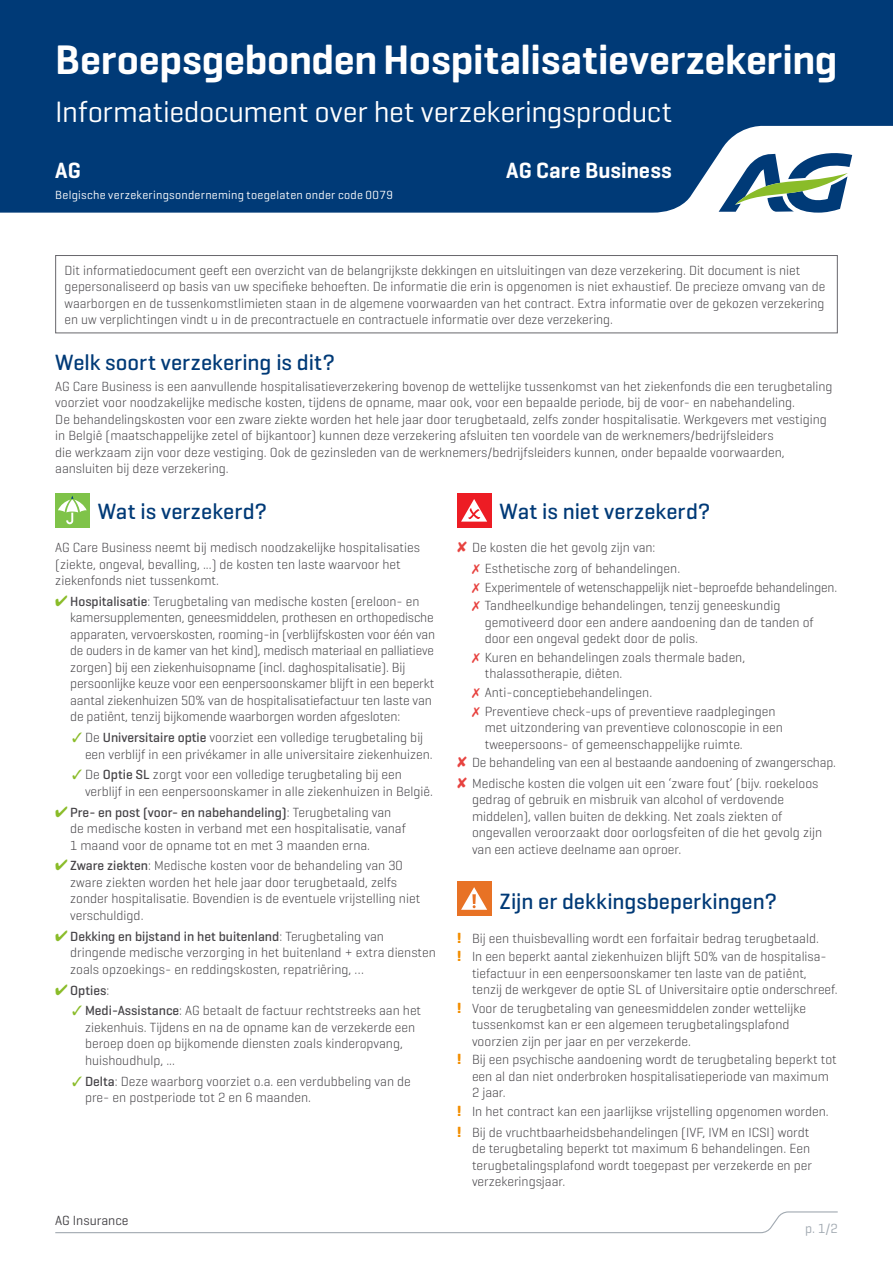
<style>
.page{position:relative;width:893px;height:1263px;background:#fff}
.page>*{position:absolute;margin:0;border:0;box-sizing:border-box;transform-origin:0 0}
.t1{font:600 42px "Geogrotesque";letter-spacing:-.005em;color:#fff}
.t2{font:30px "Geogrotesque";letter-spacing:-.01em;color:#fff}
.t3{font:500 22.5px "Geogrotesque";color:#003a77}
.t4{font:600 22.5px "Geogrotesque";letter-spacing:.005em;color:#fff}
.t5{font:300 13.5px/16.5px "Geogrotesque";color:#454347}
.t6{font:13.5px "Geogrotesque";color:#454347}
.t7{font:500 13.5px "Geogrotesque";color:#454347}
.t8{font:13.5px "Geogrotesque";color:#a1a9b1}
.t9{font:12px "Geogrotesque";letter-spacing:.02em;color:#fff}
.s1{color:#8abc29}
.s2{font-weight:500}
.s3{font-weight:300}
.s4{color:#e7423f}
.s5{font-weight:700;font-size:15px;color:#f28e00}
</style>
<div class="page">
<svg style="left:55px;top:1211px;width:783px;height:23px"></svg>
<div style="left:0;top:0;width:893px;height:213px;background:#003a77"></div>
<svg style="left:719px;top:148px;width:133px;height:65px"></svg>
<div style="left:55px;top:255px;width:783px;height:78px;border:1px solid #68676c"></div>
<div style="left:55px;top:493px;width:34px;height:34px;background:#7fc349"></div>
<svg style="left:58px;top:496px;width:29px;height:28px"></svg>
<div style="left:457px;top:493px;width:34px;height:34px;background:#ed1c24"></div>
<svg style="left:461px;top:499px;width:26px;height:23px"></svg>
<div style="left:457px;top:881px;width:34px;height:34px;background:#e87225"></div>
<svg style="left:461px;top:887px;width:26px;height:23px"></svg>
<h1 class="t1" style="left:55px;top:45px;width:784px">Beroepsgebonden Hospitalisatieverzekering</h1>
<h2 class="t2" style="left:55px;top:101px;width:618px">Informatiedocument over het verzekeringsproduct</h2>
<h3 class="t4" style="left:55px;top:163px;width:27px">AG</h3>
<h3 class="t4" style="left:506px;top:163px;width:167px">AG Care Business</h3>
<p class="t9" style="left:55px;top:191px;width:339px">Belgische verzekeringsonderneming toegelaten onder code 0079</p>
<p class="t5" style="left:65px;top:263px;width:762px">Dit informatiedocument geeft een overzicht van de belangrijkste dekkingen en uitsluitingen van deze verzekering. Dit document is niet gepersonaliseerd op basis van uw specifieke behoeften. De informatie die erin is opgenomen is niet exhaustief. De precieze omvang van de waarborgen en de tussenkomstlimieten staan in de algemene voorwaarden van het contract. Extra informatie over de gekozen verzekering en uw verplichtingen vindt u in de precontractuele en contractuele informatie over deze verzekering.</p>
<h3 class="t3" style="left:55px;top:354px;width:281px">Welk soort verzekering is dit?</h3>
<p class="t5" style="left:55px;top:379px;width:779px">AG Care Business is een aanvullende hospitalisatieverzekering bovenop de wettelijke tussenkomst van het ziekenfonds die een terugbetaling voorziet voor noodzakelijke medische kosten, tijdens de opname, maar ook, voor een bepaalde periode, bij de voor- en nabehandeling.<br>De behandelingskosten voor een zware ziekte worden het hele jaar door terugbetaald, zelfs zonder hospitalisatie. Werkgevers met vestiging in België (maatschappelijke zetel of bijkantoor) kunnen deze verzekering afsluiten ten voordele van de werknemers/bedrijfsleiders<br>die werkzaam zijn voor deze vestiging. Ook de gezinsleden van de werknemers/bedrijfsleiders kunnen, onder bepaalde voorwaarden, aansluiten bij deze verzekering.</p>
<h3 class="t3" style="left:98px;top:503px;width:171px">Wat is verzekerd?</h3>
<p class="t5" style="left:55px;top:540px;width:366px">AG Care Business neemt bij medisch noodzakelijke hospitalisaties (ziekte, ongeval, bevalling, ...) de kosten ten laste waarvoor het ziekenfonds niet tussenkomt.</p>
<p class="t5" style="left:70px;top:594px;width:366px;text-indent:-15px"><span class="s1">✔</span> <span class="s2">Hospitalisatie</span>: Terugbetaling van medische kosten (ereloon- en kamersupplementen, geneesmiddelen, prothesen en orthopedische apparaten, vervoerskosten, rooming-in (verblijfskosten voor één van de ouders in de kamer van het kind), medisch materiaal en palliatieve zorgen) bij een ziekenhuisopname (incl. daghospitalisatie). Bij persoonlijke keuze voor een eenpersoonskamer blijft in een beperkt aantal ziekenhuizen 50% van de hospitalisatiefactuur ten laste van de patiënt, tenzij bijkomende waarborgen worden afgesloten:</p>
<p class="t5" style="left:85px;top:730px;width:349px;text-indent:-13px"><span class="s1">✓</span> De <span class="s2">Universitaire optie</span> voorziet een volledige terugbetaling bij een verblijf in een privékamer in alle universitaire ziekenhuizen.</p>
<p class="t5" style="left:85px;top:768px;width:349px;text-indent:-13px"><span class="s1">✓</span> De <span class="s2">Optie SL</span> zorgt voor een volledige terugbetaling bij een verblijf in een eenpersoonskamer in alle ziekenhuizen in België.</p>
<p class="t5" style="left:70px;top:805px;width:337px;text-indent:-15px"><span class="s1">✔</span> <span class="s2">Pre- en post (voor- en nabehandeling)</span>: Terugbetaling van de medische kosten in verband met een hospitalisatie, vanaf<br>1 maand voor de opname tot en met 3 maanden erna.</p>
<p class="t5" style="left:70px;top:859px;width:352px;text-indent:-15px"><span class="s1">✔</span> <span class="s2">Zware ziekten</span>: Medische kosten voor de behandeling van 30 zware ziekten worden het hele jaar door terugbetaald, zelfs zonder hospitalisatie. Bovendien is de eventuele vrijstelling niet verschuldigd.</p>
<p class="t5" style="left:70px;top:929px;width:367px;text-indent:-15px"><span class="s1">✔</span> <span class="s2">Dekking en bijstand in het buitenland</span>: Terugbetaling van dringende medische verzorging in het buitenland + extra diensten zoals opzoekings- en reddingskosten, repatriëring, …</p>
<p class="t7" style="left:55px;top:985px;width:55px"><span class="s1">✔</span> Opties<span class="s3">:</span></p>
<p class="t5" style="left:85px;top:1003px;width:338px;text-indent:-13px"><span class="s1">✓</span> <span class="s2">Medi-Assistance</span>: AG betaalt de factuur rechtstreeks aan het ziekenhuis. Tijdens en na de opname kan de verzekerde een beroep doen op bijkomende diensten zoals kinderopvang, huishoudhulp, ...</p>
<p class="t5" style="left:85px;top:1074px;width:327px;text-indent:-13px"><span class="s1">✓</span> <span class="s2">Delta</span>: Deze waarborg voorziet o.a. een verdubbeling van de pre- en postperiode tot 2 en 6 maanden.</p>
<h3 class="t3" style="left:500px;top:503px;width:212px">Wat is niet verzekerd?</h3>
<p class="t5" style="left:472px;top:538px;width:210px;line-height:20.7px;text-indent:-15px"><span class="s4">✘</span> De kosten die het gevolg zijn van:<br><span class="s4">✗</span> Esthetische zorg of behandelingen.</p>
<p class="t5" style="left:472px;top:579px;width:367px;line-height:18.6px"><span class="s4">✗</span> Experimentele of wetenschappelijk niet-beproefde behandelingen. <span class="s4">✗</span> Tandheelkundige behandelingen, tenzij geneeskundig</p>
<p class="t5" style="left:485px;top:615px;width:331px">gemotiveerd door een andere aandoening dan de tanden of door een ongeval gedekt door de polis.</p>
<p class="t5" style="left:485px;top:650px;width:262px;text-indent:-13px"><span class="s4">✗</span> Kuren en behandelingen zoals thermale baden, thalassotherapie, diëten.</p>
<p class="t5" style="left:472px;top:684px;width:305px;line-height:18.6px"><span class="s4">✗</span> Anti-conceptiebehandelingen.<br><span class="s4">✗</span> Preventieve check-ups of preventieve raadplegingen</p>
<p class="t5" style="left:485px;top:720px;width:300px">met uitzondering van preventieve colonoscopie in een tweepersoons- of gemeenschappelijke ruimte.</p>
<p class="t5" style="left:457px;top:753px;width:380px;line-height:20.7px"><span class="s4">✘</span> De behandeling van een al bestaande aandoening of zwangerschap. <span class="s4">✘</span> Medische kosten die volgen uit een ‘zware fout’ (bijv. roekeloos</p>
<p class="t5" style="left:472px;top:793px;width:352px">gedrag of gebruik en misbruik van alcohol of verdovende middelen), vallen buiten de dekking. Net zoals ziekten of ongevallen veroorzaakt door oorlogsfeiten of die het gevolg zijn van een actieve deelname aan oproer.</p>
<h3 class="t3" style="left:500px;top:893px;width:279px">Zijn er dekkingsbeperkingen?</h3>
<p class="t5" style="left:457px;top:930px;width:371px;line-height:18.6px"><span class="s5">!</span> Bij een thuisbevalling wordt een forfaitair bedrag terugbetaald.<br><span class="s5">!</span> In een beperkt aantal ziekenhuizen blijft 50% van de hospitalisa-</p>
<p class="t5" style="left:472px;top:966px;width:367px">tie factuur in een eenpersoonskamer ten laste van de patiënt, tenzij de werkgever de optie SL of Universitaire optie onderschreef.</p>
<p class="t5" style="left:472px;top:1001px;width:336px;text-indent:-15px"><span class="s5">!</span> Voor de terugbetaling van geneesmiddelen zonder wettelijke tussenkomst kan er een algemeen terugbetalingsplafond voorzien zijn per jaar en per verzekerde.</p>
<p class="t5" style="left:472px;top:1053px;width:366px;text-indent:-15px"><span class="s5">!</span> Bij een psychische aandoening wordt de terugbetaling beperkt tot een al dan niet onderbroken hospitalisatieperiode van maximum<br>2 jaar.</p>
<p class="t5" style="left:457px;top:1102px;width:373px;line-height:20.7px"><span class="s5">!</span> In het contract kan een jaarlijkse vrijstelling opgenomen worden. <span class="s5">!</span> Bij de vruchtbaarheidsbehandelingen (IVF, IVM en ICSI) wordt</p>
<p class="t5" style="left:472px;top:1141px;width:341px">de terugbetaling beperkt tot maximum 6 behandelingen. Een terugbetalingsplafond wordt toegepast per verzekerde en per verzekeringsjaar.</p>
<p class="t6" style="left:55px;top:1212px;width:75px">AG Insurance</p>
<p class="t8" style="left:805px;top:1224px;width:34px">p. 1/2</p>
</div>
